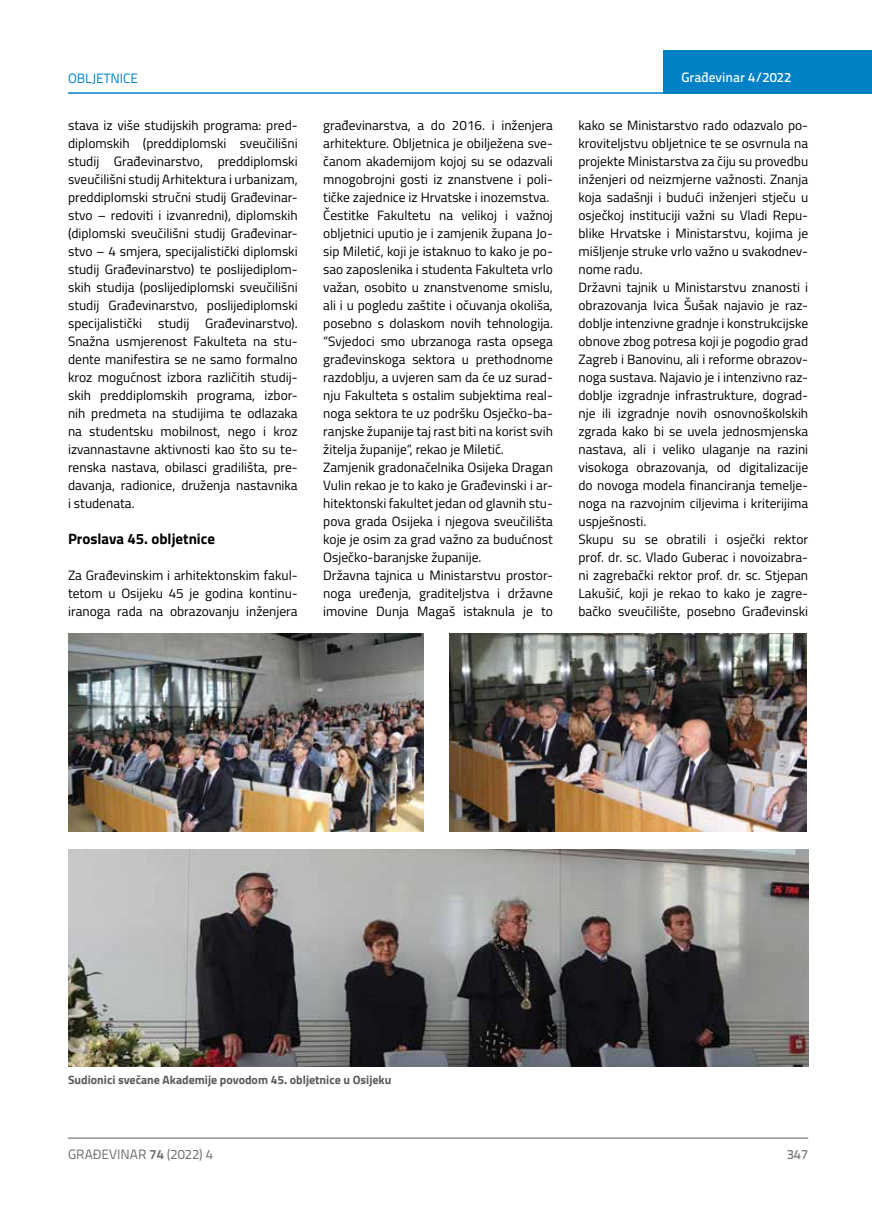
<style>
.page{position:relative;width:872px;height:1212px;background:#fff}
.page>*{position:absolute;margin:0;border:0;box-sizing:border-box;transform-origin:0 0}
.t1{font:700 15px "Titillium";color:#000}
.t2{font:13.5px/18px "Titillium";color:#000;text-align:justify}
.t3{font:13.5px "Titillium Text 22 L";color:#6d6e71}
.t4{font:500 13.5px "Titillium Text 22 L";color:#fff}
.t5{font:13.5px "Titillium Text 22 L";color:#0081c6}
.t6{font:500 13.5px "Titillium Text 22 L";color:#797a7d}
.t7{font:700 12px "Titillium";color:#58595b}
.s1{font-weight:700}
</style>
<div class="page">
<div style="left:663px;top:50px;width:209px;height:44px;background:#0081c6"></div>
<hr style="left:68px;top:92px;width:804px;height:2px;background:#0081c6">
<hr style="left:68px;top:1138px;width:740px;height:1px;background:#58595b">
<img style="left:449px;top:633px;width:357px;height:199px">
<img style="left:68px;top:633px;width:356px;height:199px">
<img style="left:68px;top:850px;width:740px;height:216px">
<p class="t5" style="left:68px;top:68px;width:72px">OBLJETNICE</p>
<p class="t4" style="left:681px;top:67px;width:111px">Građevinar 4/2022</p>
<p class="t2" style="left:68px;top:115px;width:231px">stava iz više studijskih programa: pred&shy;diplomskih (preddiplomski sveučilišni studij Građevinarstvo, preddiplomski sveučilišni studij Arhitektura i urbanizam, preddiplomski stručni studij Građevinar&shy;stvo – redoviti i izvanredni), diplomskih (diplomski sveučilišni studij Građevinar&shy;stvo – 4 smjera, specijalistički diplomski studij Građevinarstvo) te poslijediplom&shy;skih studija (poslijediplomski sveučilišni studij Građevinarstvo, poslijediplomski specijalistički studij Građevinarstvo).<br>Snažna usmjerenost Fakulteta na stu&shy;dente manifestira se ne samo formalno kroz mogućnost izbora različitih studij&shy;skih preddiplomskih programa, izbor&shy;nih predmeta na studijima te odlazaka na studentsku mobilnost, nego i kroz izvannastavne aktivnosti kao što su te&shy;renska nastava, obilasci gradilišta, pre&shy;davanja, radionice, druženja nastavnika i studenata.</p>
<p class="t1" style="left:68px;top:527px;width:149px">Proslava 45. obljetnice</p>
<p class="t2" style="left:68px;top:565px;width:231px">Za Građevinskim i arhitektonskim fakul&shy;tetom u Osijeku 45 je godina kontinu&shy;iranoga rada na obrazovanju inženjera</p>
<p class="t2" style="left:323px;top:115px;width:231px;text-align:left">građevinarstva, a do 2016. i inženjera arhitekture. Obljetnica je obilježena sve&shy;čanom akademijom kojoj su se odazvali mnogobrojni gosti iz znanstvene i poli&shy;tičke zajednice iz Hrvatske i inozemstva.<br>Čestitke Fakultetu na velikoj i važnoj obljetnici uputio je i zamjenik župana Jo&shy;sip Miletić, koji je istaknuo to kako je po&shy;sao zaposlenika i studenta Fakulteta vrlo važan, osobito u znanstvenome smislu, ali i u pogledu zaštite i očuvanja okoliša, posebno s dolaskom novih tehnologija. “Svjedoci smo ubrzanoga rasta opsega građevinskoga sektora u prethodnome razdoblju, a uvjeren sam da će uz surad&shy;nju Fakulteta s ostalim subjektima real&shy;noga sektora te uz podršku Osječko-ba&shy;ranjske županije taj rast biti na korist svih žitelja županije“, rekao je Miletić.<br>Zamjenik gradonačelnika Osijeka Dragan Vulin rekao je to kako je Građevinski i ar&shy;hitektonski fakultet jedan od glavnih stu&shy;pova grada Osijeka i njegova sveučilišta koje je osim za grad važno za budućnost Osječko-baranjske županije.<br>Državna tajnica u Ministarstvu prostor&shy;noga uređenja, graditeljstva i državne imovine Dunja Magaš istaknula je to</p>
<p class="t2" style="left:578px;top:115px;width:231px;text-align:left">kako se Ministarstvo rado odazvalo po&shy;kroviteljstvu obljetnice te se osvrnula na projekte Ministarstva za čiju su provedbu inženjeri od neizmjerne važnosti. Znanja koja sadašnji i budući inženjeri stječu u osječkoj instituciji važni su Vladi Repu&shy;blike Hrvatske i Ministarstvu, kojima je mišljenje struke vrlo važno u svakodnev&shy;nome radu.<br>Državni tajnik u Ministarstvu znanosti i obrazovanja Ivica Šušak najavio je raz&shy;doblje intenzivne gradnje i konstrukcijske obnove zbog potresa koji je pogodio grad Zagreb i Banovinu, ali i reforme obrazov&shy;noga sustava. Najavio je i intenzivno raz&shy;doblje izgradnje infrastrukture, dograd&shy;nje ili izgradnje novih osnovnoškolskih zgrada kako bi se uvela jednosmjenska nastava, ali i veliko ulaganje na razini visokoga obrazovanja, od digitalizacije do novoga modela financiranja temelje&shy;noga na razvojnim ciljevima i kriterijima uspješnosti.<br>Skupu su se obratili i osječki rektor prof. dr. sc. Vlado Guberac i novoizabra&shy;ni zagrebački rektor prof. dr. sc. Stjepan Lakušić, koji je rekao to kako je zagre&shy;bačko sveučilište, posebno Građevinski</p>
<p class="t7" style="left:68px;top:1071px;width:325px">Sudionici svečane Akademije povodom 45. obljetnice u Osijeku</p>
<p class="t3" style="left:68px;top:1144px;width:146px">GRAĐEVINAR <span class="s1">74</span> (2022) 4</p>
<p class="t6" style="left:786px;top:1144px;width:23px">347</p>
</div>
